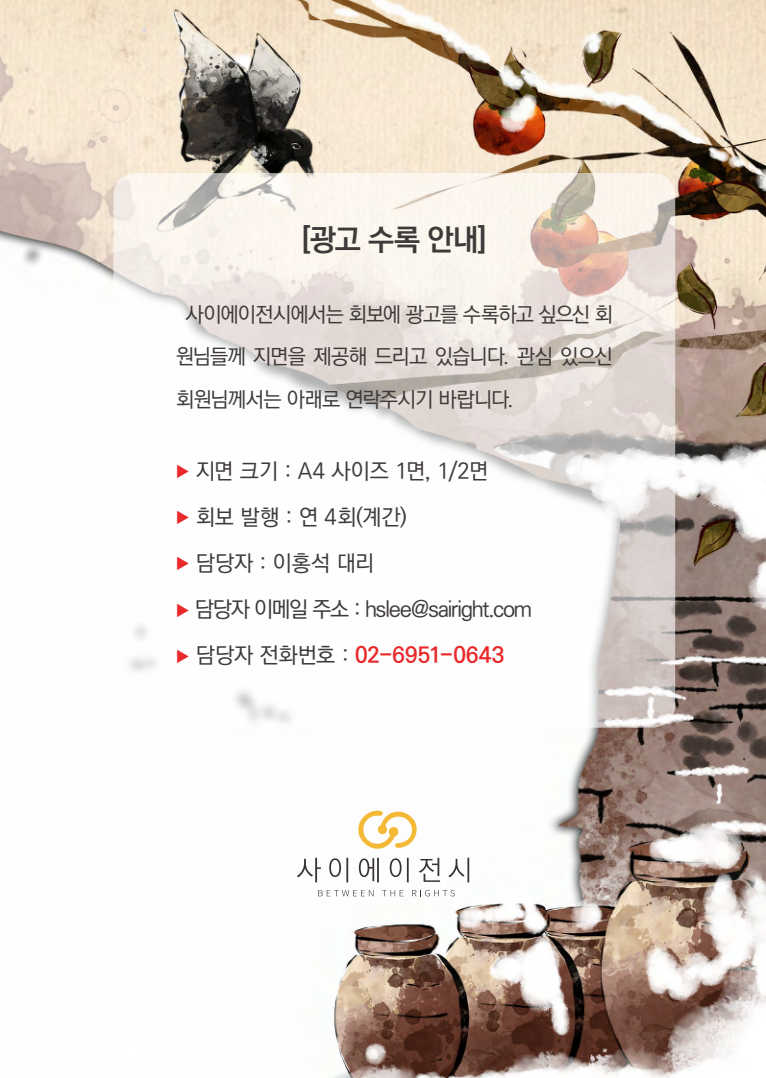
<style>
.page{position:relative;width:766px;height:1078px;background:#fff}
.page>*{position:absolute;margin:0;border:0;box-sizing:border-box;transform-origin:0 0}
.t1{font:700 30px "Ko Pub Dotum";color:#3e3a39}
.t2{font:500 22px/46.2px "Ko Pub Dotum";letter-spacing:-.055em;color:#3e3a39}
.t3{font:500 21px/42.7px "Ko Pub Dotum";letter-spacing:-.04em;color:#3e3a39;text-align:justify}
.s1{font-weight:700;font-size:15px;color:#e9292b}
.s2{font-weight:700;color:#e9292b}
</style>
<div class="page">
<img style="left:0;top:0;width:765px;height:1077px">
<svg style="left:297px;top:857px;width:24px;height:25px"></svg>
<svg style="left:329px;top:857px;width:19px;height:25px"></svg>
<svg style="left:359px;top:857px;width:20px;height:25px"></svg>
<svg style="left:389px;top:857px;width:19px;height:25px"></svg>
<svg style="left:418px;top:857px;width:22px;height:24px"></svg>
<svg style="left:448px;top:857px;width:21px;height:25px"></svg>
<svg style="left:318px;top:889px;width:55px;height:7px"></svg>
<svg style="left:382px;top:889px;width:21px;height:7px"></svg>
<svg style="left:412px;top:889px;width:42px;height:7px"></svg>
<svg style="left:358px;top:810px;width:58px;height:38px"></svg>
<svg style="left:113px;top:173px;width:562px;height:554px"></svg>
<h1 class="t1" style="left:301px;top:225px;width:187px">[광고 수록 안내]</h1>
<p class="t3" style="left:176px;top:293px;width:438px;text-indent:9px">사이에이전시에서는 회보에 광고를 수록하고 싶으신 회 원님들께 지면을 제공해 드리고 있습니다. 관심 있으신 회원님께서는 아래로 연락주시기 바랍니다.</p>
<p class="t2" style="left:176px;top:448px;width:359px"><span class="s1">▶</span> 지면 크기 : A4 사이즈 1면, 1/2면<br><span class="s1">▶</span> 회보 발행 : 연 4회(계간)<br><span class="s1">▶</span> 담당자 : 이홍석 대리<br><span class="s1">▶</span> 담당자 이메일 주소 : hslee@sairight.com <span class="s1">▶</span> 담당자 전화번호 : <span class="s2">02-6951-0643</span></p>
</div>
